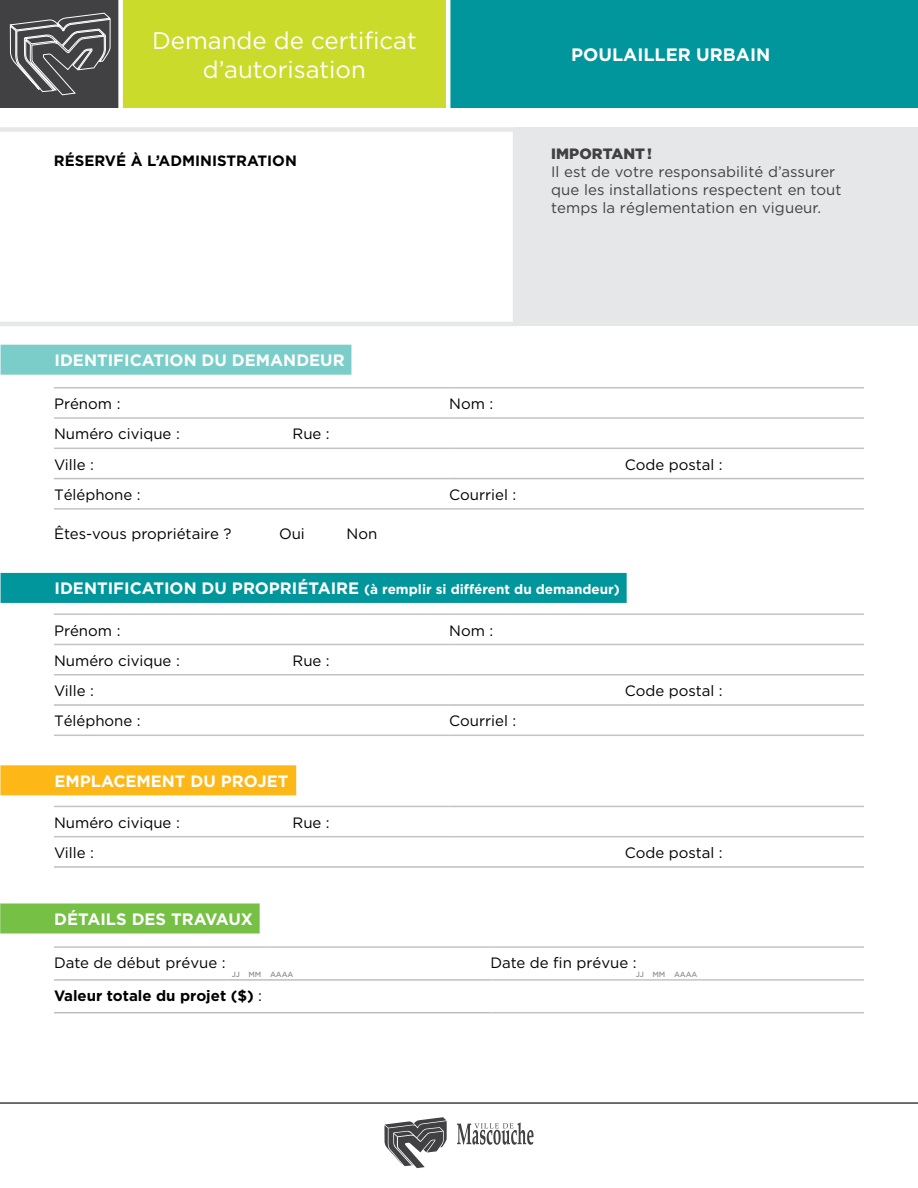
<style>
.page{position:relative;width:918px;height:1188px;background:#fff}
.page>*{position:absolute;margin:0;border:0;box-sizing:border-box;transform-origin:0 0}
.t1{font:24px/28.8px "Gotham HTF";color:#fff;text-align:center}
.t2{font:700 18px "Gotham HTF";color:#fff}
.t3{font:700 16.5px "Gotham HTF";color:#fff}
.t4{font:15px "Gotham HTF";color:#000}
.t5{font:15px/18px "Gotham HTF";letter-spacing:.005em;color:#414042}
.t6{font:700 15px "Gotham HTF";color:#000}
.t7{font:900 15px "Gotham HTF";letter-spacing:.005em;color:#414042}
.t8{font:700 13.5px "Gotham HTF";color:#fff}
.t9{font:500 7.5px "Gotham HTF";letter-spacing:-.015em;color:#939598}
.s1{font-size:16.5px}
.s2{font-weight:400}
</style>
<div class="page">
<div style="left:0;top:0;width:120px;height:108px;background:#414042"></div>
<div style="left:123px;top:0;width:795px;height:108px;background:#cbdb2c"></div>
<svg style="left:10px;top:12px;width:101px;height:83px"></svg>
<div style="left:450px;top:0;width:468px;height:108px;background:#00969b"></div>
<div style="left:118px;top:0;width:5px;height:108px;background:#fff"></div>
<hr style="left:446px;top:0;width:4px;height:108px;background:#fff">
<svg style="left:384px;top:1117px;width:63px;height:51px"></svg>
<svg style="left:457px;top:1122px;width:77px;height:23px"></svg>
<hr style="left:0;top:1102px;width:918px;height:2px;background:#414042">
<svg style="left:0;top:127px;width:516px;height:199px"></svg>
<div style="left:516px;top:127px;width:402px;height:199px;background:#e6e7e8"></div>
<div style="left:1px;top:345px;width:350px;height:30px;background:#7acdc8"></div>
<div style="left:1px;top:573px;width:626px;height:30px;background:#00969b"></div>
<hr style="left:54px;top:387px;width:395px;height:2px;background:#c2c4c6">
<hr style="left:449px;top:387px;width:415px;height:2px;background:#c2c4c6">
<hr style="left:54px;top:508px;width:395px;height:2px;background:#c2c4c6">
<hr style="left:449px;top:508px;width:415px;height:2px;background:#c2c4c6">
<hr style="left:54px;top:417px;width:395px;height:2px;background:#c2c4c6">
<hr style="left:449px;top:417px;width:415px;height:2px;background:#c2c4c6">
<hr style="left:54px;top:448px;width:395px;height:1px;background:#c2c4c6">
<hr style="left:449px;top:448px;width:415px;height:1px;background:#c2c4c6">
<hr style="left:54px;top:478px;width:395px;height:1px;background:#bcbec0">
<hr style="left:449px;top:478px;width:415px;height:1px;background:#bcbec0">
<hr style="left:54px;top:613px;width:395px;height:2px;background:#c2c4c6">
<hr style="left:449px;top:613px;width:415px;height:2px;background:#c2c4c6">
<hr style="left:54px;top:735px;width:395px;height:1px;background:#c2c4c6">
<hr style="left:449px;top:735px;width:415px;height:1px;background:#c2c4c6">
<hr style="left:54px;top:644px;width:395px;height:1px;background:#c2c4c6">
<hr style="left:449px;top:644px;width:415px;height:1px;background:#c2c4c6">
<hr style="left:54px;top:674px;width:395px;height:1px;background:#c2c4c6">
<hr style="left:449px;top:674px;width:415px;height:1px;background:#c2c4c6">
<hr style="left:54px;top:704px;width:395px;height:2px;background:#bcbec0">
<hr style="left:449px;top:704px;width:415px;height:2px;background:#bcbec0">
<hr style="left:54px;top:806px;width:395px;height:1px;background:#c2c4c6">
<hr style="left:449px;top:806px;width:415px;height:1px;background:#c2c4c6">
<hr style="left:54px;top:836px;width:395px;height:1px;background:#c2c4c6">
<hr style="left:449px;top:836px;width:415px;height:1px;background:#c2c4c6">
<hr style="left:54px;top:866px;width:395px;height:2px;background:#bcbec0">
<hr style="left:449px;top:866px;width:415px;height:2px;background:#bcbec0">
<hr style="left:54px;top:946px;width:436px;height:2px;background:#c2c4c6">
<hr style="left:490px;top:946px;width:374px;height:2px;background:#c2c4c6">
<hr style="left:490px;top:979px;width:374px;height:2px;background:#c2c4c6">
<hr style="left:490px;top:1012px;width:374px;height:1px;background:#c2c4c6">
<hr style="left:54px;top:979px;width:436px;height:2px;background:#bcbec0">
<hr style="left:54px;top:1012px;width:436px;height:1px;background:#bcbec0">
<div style="left:0;top:765px;width:296px;height:30px;background:#fdb717"></div>
<div style="left:0;top:903px;width:260px;height:30px;background:#75c045"></div>
<h1 class="t1" style="left:152px;top:26px;width:266px">Demande de certificat d’autorisation</h1>
<p class="t6" style="left:54px;top:152px;width:245px">RÉSERVÉ À L’ADMINISTRATION</p>
<p class="t3" style="left:55px;top:351px;width:292px">IDENTIFICATION DU DEMANDEUR</p>
<p class="t2" style="left:571px;top:45px;width:201px">POULAILLER URBAIN</p>
<p class="t7" style="left:551px;top:145px;width:102px">IMPORTANT!</p>
<p class="t5" style="left:551px;top:163px;width:292px">Il est de votre responsabilité d’assurer que les installations respectent en tout temps la réglementation en vigueur.</p>
<p class="t4" style="left:54px;top:396px;width:68px">Prénom :</p>
<p class="t4" style="left:449px;top:396px;width:46px">Nom :</p>
<p class="t4" style="left:54px;top:426px;width:127px">Numéro civique :</p>
<p class="t4" style="left:292px;top:426px;width:39px">Rue :</p>
<p class="t4" style="left:54px;top:456px;width:41px">Ville :</p>
<p class="t4" style="left:625px;top:456px;width:99px">Code postal :</p>
<p class="t4" style="left:54px;top:486px;width:88px">Téléphone :</p>
<p class="t4" style="left:449px;top:486px;width:69px">Courriel :</p>
<p class="t4" style="left:54px;top:526px;width:179px">Êtes-vous propriétaire ?</p>
<p class="t4" style="left:279px;top:526px;width:27px">Oui</p>
<p class="t4" style="left:346px;top:526px;width:32px">Non</p>
<p class="t8" style="left:55px;top:582px;width:567px"><span class="s1">IDENTIFICATION DU PROPRIÉTAIRE</span> (à remplir si différent du demandeur)</p>
<p class="t4" style="left:54px;top:622px;width:68px">Prénom :</p>
<p class="t4" style="left:449px;top:622px;width:46px">Nom :</p>
<p class="t4" style="left:54px;top:652px;width:127px">Numéro civique :</p>
<p class="t4" style="left:292px;top:652px;width:39px">Rue :</p>
<p class="t4" style="left:54px;top:683px;width:41px">Ville :</p>
<p class="t4" style="left:625px;top:683px;width:99px">Code postal :</p>
<p class="t4" style="left:54px;top:713px;width:88px">Téléphone :</p>
<p class="t4" style="left:449px;top:713px;width:69px">Courriel :</p>
<p class="t3" style="left:54px;top:771px;width:236px">EMPLACEMENT DU PROJET</p>
<p class="t4" style="left:54px;top:814px;width:127px">Numéro civique :</p>
<p class="t4" style="left:292px;top:814px;width:39px">Rue :</p>
<p class="t4" style="left:54px;top:844px;width:41px">Ville :</p>
<p class="t4" style="left:625px;top:844px;width:99px">Code postal :</p>
<p class="t3" style="left:54px;top:909px;width:200px">DÉTAILS DES TRAVAUX</p>
<p class="t4" style="left:54px;top:955px;width:173px">Date de début prévue :</p>
<p class="t4" style="left:490px;top:955px;width:148px">Date de fin prévue :</p>
<p class="t6" style="left:54px;top:987px;width:210px">Valeur totale du projet ($) <span class="s2">:</span></p>
<p class="t9" style="left:232px;top:970px;width:10px">JJ</p>
<p class="t9" style="left:248px;top:970px;width:15px">MM</p>
<p class="t9" style="left:270px;top:970px;width:25px">AAAA</p>
<p class="t9" style="left:636px;top:970px;width:10px">JJ</p>
<p class="t9" style="left:652px;top:970px;width:15px">MM</p>
<p class="t9" style="left:674px;top:970px;width:25px">AAAA</p>
</div>
